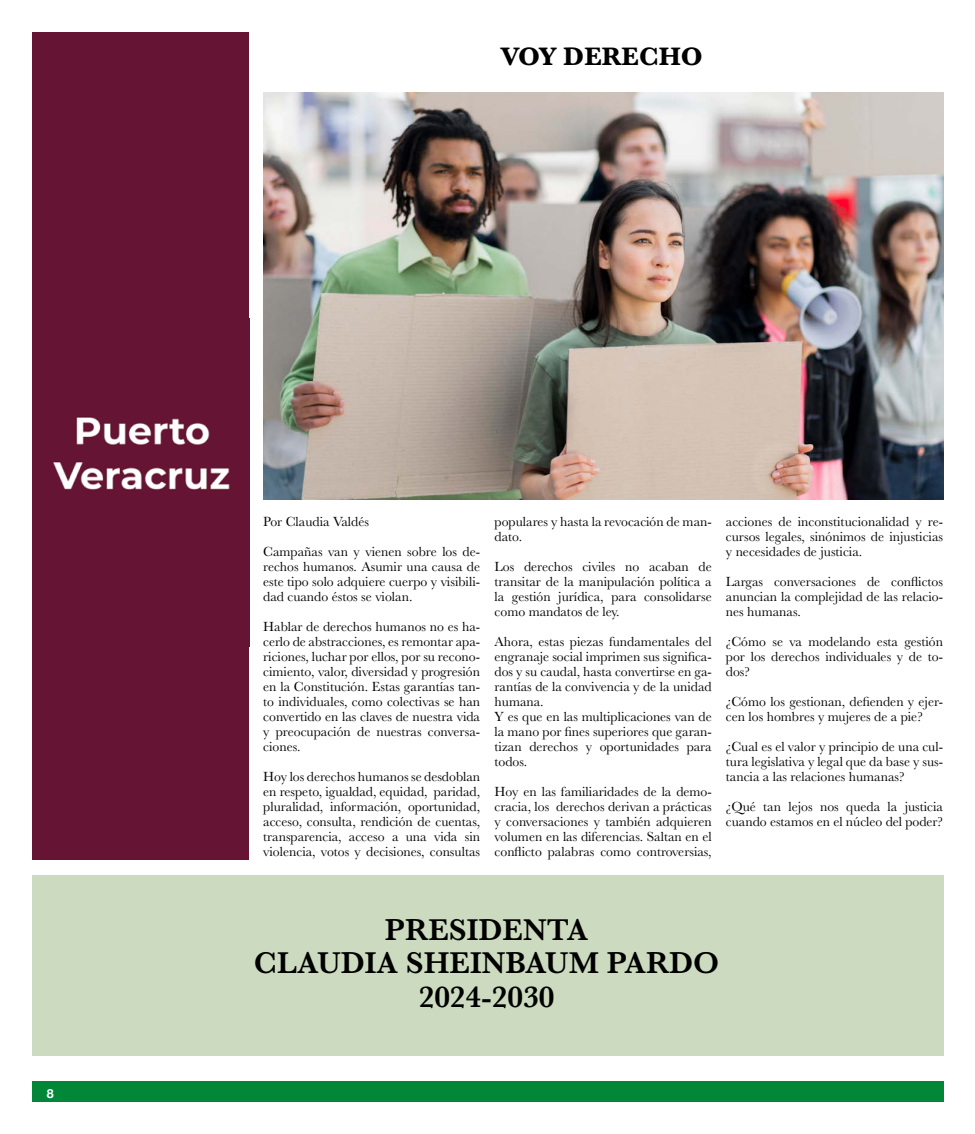
<style>
.page{position:relative;width:975px;height:1134px;background:#fff}
.page>*{position:absolute;margin:0;border:0;box-sizing:border-box;transform-origin:0 0}
.t1{font:600 31.25px/33.8px "Baskerville";color:#000;text-align:center}
.t2{font:700 26.25px "Baskerville";color:#000}
.t3{font:13.75px/15px "Baskerville";color:#000;text-align:justify}
.t4{font:700 12.5px "Helvetica Neue";color:#fff}
</style>
<div class="page">
<div style="left:32px;top:1081px;width:911px;height:21px;background:#028739"></div>
<div style="left:32px;top:875px;width:911px;height:181px;background:#ccdbbf"></div>
<div style="left:32px;top:32px;width:217px;height:827px;background:#651533"></div>
<img style="left:263px;top:92px;width:680px;height:408px">
<img style="left:53px;top:417px;width:177px;height:73px">
<p class="t4" style="left:47px;top:1083px;width:8px">8</p>
<h2 class="t2" style="left:501px;top:38px;width:203px">VOY DERECHO</h2>
<p class="t3" style="left:263px;top:507px;width:218px;line-height:30px">Por Claudia Valdés<br>Campañas van y vienen sobre los de-</p>
<p class="t3" style="left:263px;top:559px;width:218px">rechos humanos. Asumir una causa de este tipo solo adquiere cuerpo y visibili&shy;dad cuando éstos se violan.</p>
<p class="t3" style="left:263px;top:619px;width:218px">Hablar de derechos humanos no es ha&shy;cerlo de abstracciones, es remontar apa&shy;riciones, luchar por ellos, por su recono&shy;cimiento, valor, diversidad y progresión en la Constitución. Estas garantías tan&shy;to individuales, como colectivas se han convertido en las claves de nuestra vida y preocupación de nuestras conversa&shy;ciones.</p>
<p class="t3" style="left:263px;top:769px;width:218px">Hoy los derechos humanos se desdoblan en respeto, igualdad, equidad, paridad, pluralidad, información, oportunidad, acceso, consulta, rendición de cuentas, transparencia, acceso a una vida sin violencia, votos y decisiones, consultas</p>
<p class="t3" style="left:494px;top:514px;width:219px">populares y hasta la revocación de man&shy;dato.</p>
<p class="t3" style="left:494px;top:559px;width:219px">Los derechos civiles no acaban de transitar de la manipulación política a la gestión jurídica, para consolidarse como mandatos de ley.</p>
<p class="t3" style="left:494px;top:634px;width:219px;text-align:left">Ahora, estas piezas fundamentales del engranaje social imprimen sus significa&shy;dos y su caudal, hasta convertirse en ga&shy;rantías de la convivencia y de la unidad humana.<br>Y es que en las multiplicaciones van de la mano por fines superiores que garan&shy;tizan derechos y oportunidades para todos.</p>
<p class="t3" style="left:494px;top:784px;width:219px">Hoy en las familiaridades de la demo&shy;cracia, los derechos derivan a prácticas y conversaciones y también adquieren volumen en las diferencias. Saltan en el conflicto palabras como controversias,</p>
<p class="t3" style="left:725px;top:514px;width:219px">acciones de inconstitucionalidad y re&shy;cursos legales, sinónimos de injusticias y necesidades de justicia.</p>
<p class="t3" style="left:725px;top:574px;width:219px">Largas conversaciones de conflictos anuncian la complejidad de las relacio&shy;nes humanas.</p>
<p class="t3" style="left:725px;top:634px;width:219px">¿Cómo se va modelando esta gestión por los derechos individuales y de to&shy;dos?</p>
<p class="t3" style="left:725px;top:694px;width:219px">¿Cómo los gestionan, defienden y ejer&shy;cen los hombres y mujeres de a pie?</p>
<p class="t3" style="left:725px;top:739px;width:219px">¿Cual es el valor y principio de una cul&shy;tura legislativa y legal que da base y sus&shy;tancia a las relaciones humanas?</p>
<p class="t3" style="left:725px;top:799px;width:219px">¿Qué tan lejos nos queda la justicia cuando estamos en el núcleo del poder?</p>
<h1 class="t1" style="left:254px;top:912px;width:467px">PRESIDENTA<br>CLAUDIA SHEINBAUM PARDO<br>2024-2030</h1>
</div>
